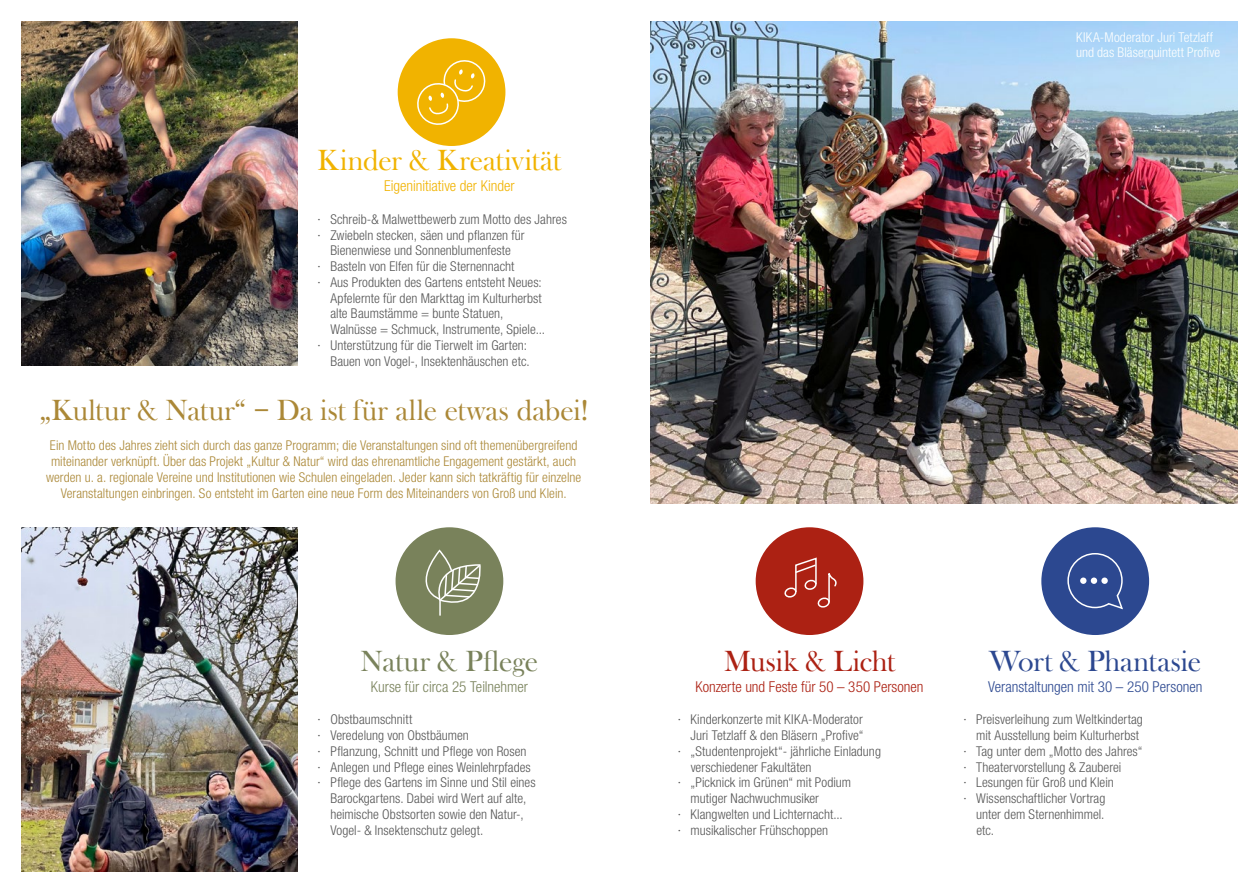
<style>
.page{position:relative;width:1259px;height:893px;background:#fff}
.page>*{position:absolute;margin:0;border:0;box-sizing:border-box;transform-origin:0 0}
.t1{font:30px "Baskerville Old Face EFCE";letter-spacing:.005em;color:#ab8837}
.t2{font:30px "Baskerville Old Face EFCE";color:#f1b300}
.t3{font:30px "Baskerville Old Face EFCE";letter-spacing:-.01em;color:#2c4890}
.t4{font:30px "Baskerville Old Face EFCE";color:#79825b}
.t5{font:30px "Baskerville Old Face EFCE";letter-spacing:-.01em;color:#ac2113}
.t6{font:300 condensed 15px "Helvetica Neue LT Pro";color:#ac2113}
.t7{font:300 condensed 15px "Helvetica Neue LT Pro";color:#2c4890}
.t8{font:300 condensed 15px "Helvetica Neue LT Pro";color:#79825b}
.t9{font:300 condensed 15px "Helvetica Neue LT Pro";color:#f1b300}
.t10{font:300 condensed 13.5px "Helvetica Neue LT Pro";letter-spacing:.005em;color:#565656}
.t11{font:300 condensed 13.5px/15.8px "Helvetica Neue LT Pro";letter-spacing:.005em;color:#ab8837;text-align:center}
.t12{font:300 condensed 13.5px/15.8px "Helvetica Neue LT Pro";color:#fff}
</style>
<div class="page">
<img style="left:651px;top:21px;width:586px;height:483px">
<img style="left:21px;top:527px;width:277px;height:345px">
<img style="left:21px;top:21px;width:277px;height:345px">
<div style="left:395px;top:527px;width:108px;height:108px;background:#79825b;border-radius:50%"></div>
<hr style="left:439px;top:586px;width:2px;height:29px;background:#fff">
<svg style="left:425px;top:549px;width:56px;height:63px"></svg>
<div style="left:1041px;top:527px;width:108px;height:108px;background:#2c4890;border-radius:50%"></div>
<svg style="left:1067px;top:553px;width:56px;height:57px"></svg>
<div style="left:1080px;top:577px;width:6px;height:7px;background:#fff;border-radius:50%"></div>
<div style="left:1090px;top:577px;width:7px;height:7px;background:#fff;border-radius:50%"></div>
<div style="left:1101px;top:577px;width:6px;height:7px;background:#fff;border-radius:50%"></div>
<div style="left:755px;top:527px;width:108px;height:108px;background:#ac2113;border-radius:50%"></div>
<svg style="left:784px;top:557px;width:53px;height:51px"></svg>
<div style="left:398px;top:38px;width:107px;height:108px;background:#f1b300;border-radius:50%"></div>
<svg style="left:417px;top:60px;width:69px;height:65px"></svg>
<h1 class="t2" style="left:317px;top:144px;width:245px">Kinder &amp; Kreativität</h1>
<p class="t9" style="left:384px;top:177px;width:132px">Eigeninitiative der Kinder</p>
<p class="t10" style="left:317px;top:211px;width:251px">· Schreib-&amp; Malwettbewerb zum Motto des Jahres</p>
<p class="t10" style="left:317px;top:227px;width:208px">· Zwiebeln stecken, säen und pflanzen für</p>
<p class="t10" style="left:330px;top:243px;width:182px">Bienenwiese und Sonnenblumenfeste</p>
<p class="t10" style="left:317px;top:259px;width:198px">· Basteln von Elfen für die Sternennacht</p>
<p class="t10" style="left:317px;top:274px;width:226px">· Aus Produkten des Gartens entsteht Neues:</p>
<p class="t10" style="left:330px;top:290px;width:213px">Apfelernte für den Markttag im Kulturherbst</p>
<p class="t10" style="left:330px;top:306px;width:174px">alte Baumstämme = bunte Statuen,</p>
<p class="t10" style="left:330px;top:322px;width:216px">Walnüsse = Schmuck, Instrumente, Spiele...</p>
<p class="t10" style="left:317px;top:337px;width:211px">· Unterstützung für die Tierwelt im Garten:</p>
<p class="t10" style="left:330px;top:353px;width:201px">Bauen von Vogel-, Insektenhäuschen etc.</p>
<h1 class="t1" style="left:39px;top:394px;width:551px">„Kultur &amp; Natur“ – Da ist für alle etwas dabei!</h1>
<p class="t11" style="left:46px;top:438px;width:537px">Ein Motto des Jahres zieht sich durch das ganze Programm; die Veranstaltungen sind oft themenübergreifend miteinander verknüpft. Über das Projekt „Kultur &amp; Natur“ wird das ehrenamtliche Engagement gestärkt, auch werden u. a. regionale Vereine und Institutionen wie Schulen eingeladen. Jeder kann sich tatkräftig für einzelne Veranstaltungen einbringen. So entsteht im Garten eine neue Form des Miteinanders von Groß und Klein.</p>
<h1 class="t4" style="left:360px;top:644px;width:179px">Natur &amp; Pflege</h1>
<p class="t8" style="left:371px;top:678px;width:159px">Kurse für circa 25 Teilnehmer</p>
<p class="t10" style="left:317px;top:712px;width:96px">· Obstbaumschnitt</p>
<p class="t10" style="left:317px;top:727px;width:153px">· Veredelung von Obstbäumen</p>
<p class="t10" style="left:317px;top:743px;width:210px">· Pflanzung, Schnitt und Pflege von Rosen</p>
<p class="t10" style="left:317px;top:759px;width:215px">· Anlegen und Pflege eines Weinlehrpfades</p>
<p class="t10" style="left:317px;top:775px;width:220px">· Pflege des Gartens im Sinne und Stil eines</p>
<p class="t10" style="left:330px;top:791px;width:197px">Barockgartens. Dabei wird Wert auf alte,</p>
<p class="t10" style="left:330px;top:806px;width:195px">heimische Obstsorten sowie den Natur-,</p>
<p class="t10" style="left:330px;top:822px;width:154px">Vogel- &amp; Insektenschutz gelegt.</p>
<p class="t12" style="left:1076px;top:29px;width:145px">KIKA-Moderator Juri Tetzlaff und das Bläserquintett Profive</p>
<h1 class="t5" style="left:724px;top:644px;width:172px">Musik &amp; Licht</h1>
<p class="t6" style="left:695px;top:678px;width:229px">Konzerte und Feste für 50 – 350 Personen</p>
<p class="t10" style="left:677px;top:712px;width:186px">· Kinderkonzerte mit KIKA-Moderator</p>
<p class="t10" style="left:690px;top:727px;width:175px">Juri Tetzlaff &amp; den Bläsern „Profive“</p>
<p class="t10" style="left:677px;top:743px;width:205px">· „Studentenprojekt“- jährliche Einladung</p>
<p class="t10" style="left:690px;top:759px;width:122px">verschiedener Fakultäten</p>
<p class="t10" style="left:677px;top:775px;width:175px">· „Picknick im Grünen“ mit Podium</p>
<p class="t10" style="left:690px;top:791px;width:130px">mutiger Nachwuchmusiker</p>
<p class="t10" style="left:677px;top:806px;width:167px">· Klangwelten und Lichternacht...</p>
<p class="t10" style="left:677px;top:822px;width:152px">· musikalischer Frühschoppen</p>
<h1 class="t3" style="left:989px;top:644px;width:214px">Wort &amp; Phantasie</h1>
<p class="t7" style="left:988px;top:678px;width:216px">Veranstaltungen mit 30 – 250 Personen</p>
<p class="t10" style="left:963px;top:712px;width:181px">· Preisverleihung zum Weltkindertag</p>
<p class="t10" style="left:976px;top:727px;width:164px">mit Ausstellung beim Kulturherbst</p>
<p class="t10" style="left:963px;top:743px;width:181px">· Tag unter dem „Motto des Jahres“</p>
<p class="t10" style="left:963px;top:759px;width:159px">· Theatervorstellung &amp; Zauberei</p>
<p class="t10" style="left:963px;top:775px;width:152px">· Lesungen für Groß und Klein</p>
<p class="t10" style="left:963px;top:791px;width:143px">· Wissenschaftlicher Vortrag</p>
<p class="t10" style="left:976px;top:806px;width:130px">unter dem Sternenhimmel.</p>
<p class="t10" style="left:976px;top:822px;width:19px">etc.</p>
</div>
